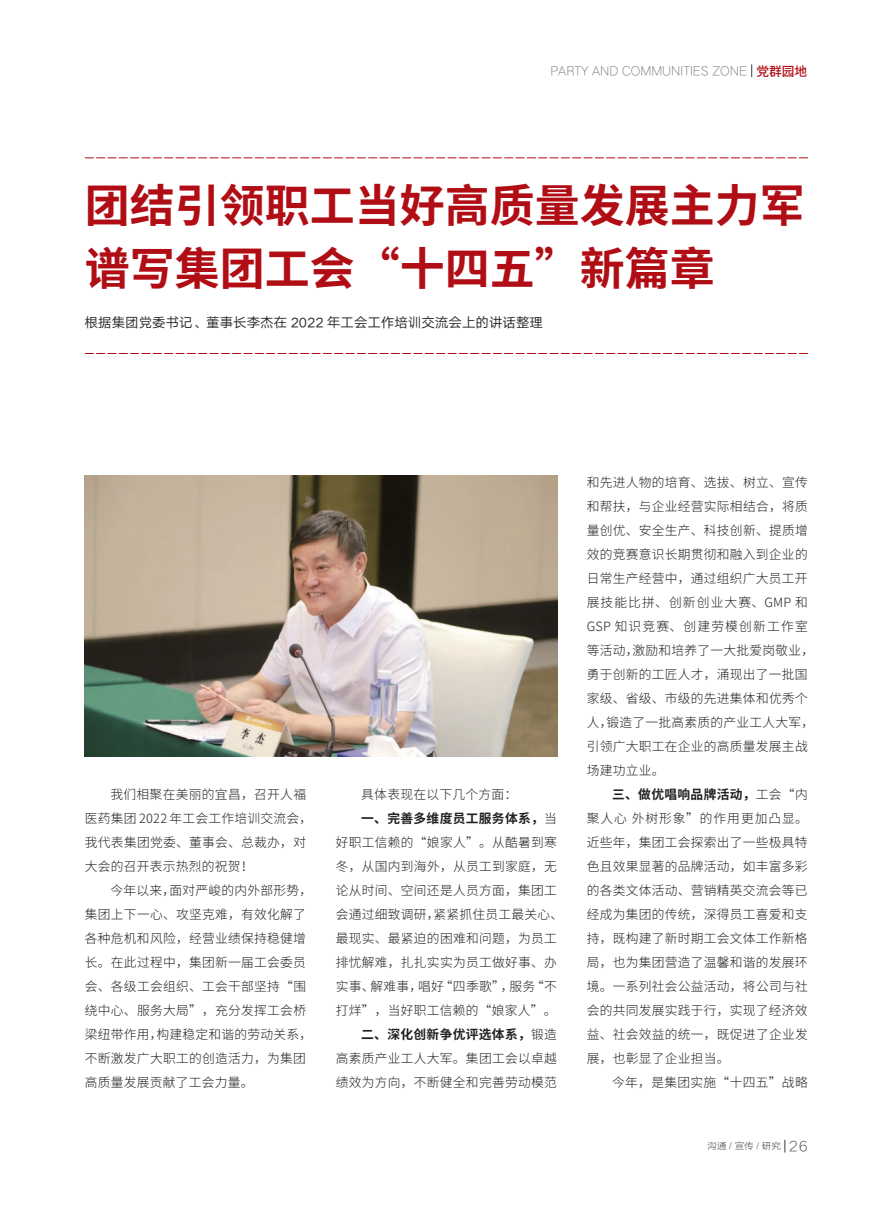
<style>
.page{position:relative;width:893px;height:1212px;background:#fff}
.page>*{position:absolute;margin:0;border:0;box-sizing:border-box;transform-origin:0 0}
.t1{font:700 45px "Source Han Sans SC";color:#b00d15}
.t2{font:15px "HY Qi Hei CES";color:#3e3e3f;scale:1.06 1}
.t3{font:13.5px "HY Qi Hei EZS";color:#231f20}
.t4{font:300 12.75px/24px "Source Han Sans SC";letter-spacing:.02em;color:#231f20}
.t5{font:12.75px "HY Qi Hei CES";color:#6c6d70}
.t6{font:500 12.75px "Source Han Sans SC";color:#b00d15}
.t7{font:9px "FZLTXHK";color:#57585a;scale:1.06 1}
.s1{font-weight:700}
</style>
<div class="page">
<svg style="left:85px;top:158px;width:722px;height:1px"></svg>
<svg style="left:85px;top:353px;width:722px;height:1px"></svg>
<img style="left:85px;top:476px;width:472px;height:280px">
<svg style="left:751px;top:64px;width:1px;height:13px"></svg>
<svg style="left:785px;top:1140px;width:1px;height:12px"></svg>
<p class="t5" style="left:550px;top:64px;width:198px">PARTY AND COMMUNITIES ZONE</p>
<p class="t6" style="left:756px;top:64px;width:52px">党群园地</p>
<p class="t1" style="left:85px;top:180px;width:721px">团结引领职工当好高质量发展主力军</p>
<p class="t1" style="left:85px;top:243px;width:631px">谱写集团工会“十四五”新篇章</p>
<p class="t3" style="left:85px;top:315px;width:460px">根据集团党委书记、董事长李杰在 2022 年工会工作培训交流会上的讲话整理</p>
<p class="t4" style="left:85px;top:783px;width:229px;text-indent:26px">我们相聚在美丽的宜昌，召开人福医药集团 2022 年工会工作培训交流会，我代表集团党委、董事会、总裁办，对大会的召开表示热烈的祝贺！</p>
<p class="t4" style="left:85px;top:879px;width:229px;text-indent:26px">今年以来，面对严峻的内外部形势，集团上下一心、攻坚克难，有效化解了各种危机和风险，经营业绩保持稳健增长。在此过程中，集团新一届工会委员会、各级工会组织、工会干部坚持“围绕中心、服务大局”，充分发挥工会桥梁纽带作用，构建稳定和谐的劳动关系，不断激发广大职工的创造活力，为集团高质量发展贡献了工会力量。</p>
<p class="t4" style="left:361px;top:783px;width:157px">具体表现在以下几个方面：</p>
<p class="t4" style="left:336px;top:807px;width:229px;text-indent:26px"><span class="s1">一、完善多维度员工服务体系，</span>当好职工信赖的“娘家人”。从酷暑到寒冬，从国内到海外，从员工到家庭，无论从时间、空间还是人员方面，集团工会通过细致调研，紧紧抓住员工最关心、最现实、最紧迫的困难和问题，为员工排忧解难，扎扎实实为员工做好事、办实事、解难事，唱好“四季歌”，服务“不打烊”，当好职工信赖的“娘家人”。</p>
<p class="t4" style="left:336px;top:1023px;width:223px;text-align:justify;text-indent:26px"><span class="s1">二、深化创新争优评选体系，</span>锻造高素质产业工人大军。集团工会以卓越绩效为方向，不断健全和完善劳动模范</p>
<p class="t4" style="left:587px;top:471px;width:229px">和先进人物的培育、选拔、树立、宣传和帮扶，与企业经营实际相结合，将质量创优、安全生产、科技创新、提质增效的竞赛意识长期贯彻和融入到企业的日常生产经营中，通过组织广大员工开展技能比拼、创新创业大赛、GMP 和<br>GSP 知识竞赛、创建劳模创新工作室等活动，激励和培养了一大批爱岗敬业，勇于创新的工匠人才，涌现出了一批国家级、省级、市级的先进集体和优秀个人，锻造了一批高素质的产业工人大军，引领广大职工在企业的高质量发展主战场建功立业。</p>
<p class="t4" style="left:587px;top:783px;width:223px;text-align:justify;text-indent:26px"><span class="s1">三、做优唱响品牌活动，</span>工会“内聚人心 外树形象”的作用更加凸显。近些年，集团工会探索出了一些极具特色且效果显著的品牌活动，如丰富多彩的各类文体活动、营销精英交流会等已经成为集团的传统，深得员工喜爱和支持，既构建了新时期工会文体工作新格局，也为集团营造了温馨和谐的发展环境。一系列社会公益活动，将公司与社会的共同发展实践于行，实现了经济效益、社会效益的统一，既促进了企业发展，也彰显了企业担当。</p>
<p class="t4" style="left:612px;top:1071px;width:197px">今年，是集团实施“十四五”战略</p>
<p class="t7" style="left:707px;top:1141px;width:71px">沟通 / 宣传 / 研究</p>
<p class="t2" style="left:789px;top:1138px;width:19px">26</p>
</div>
